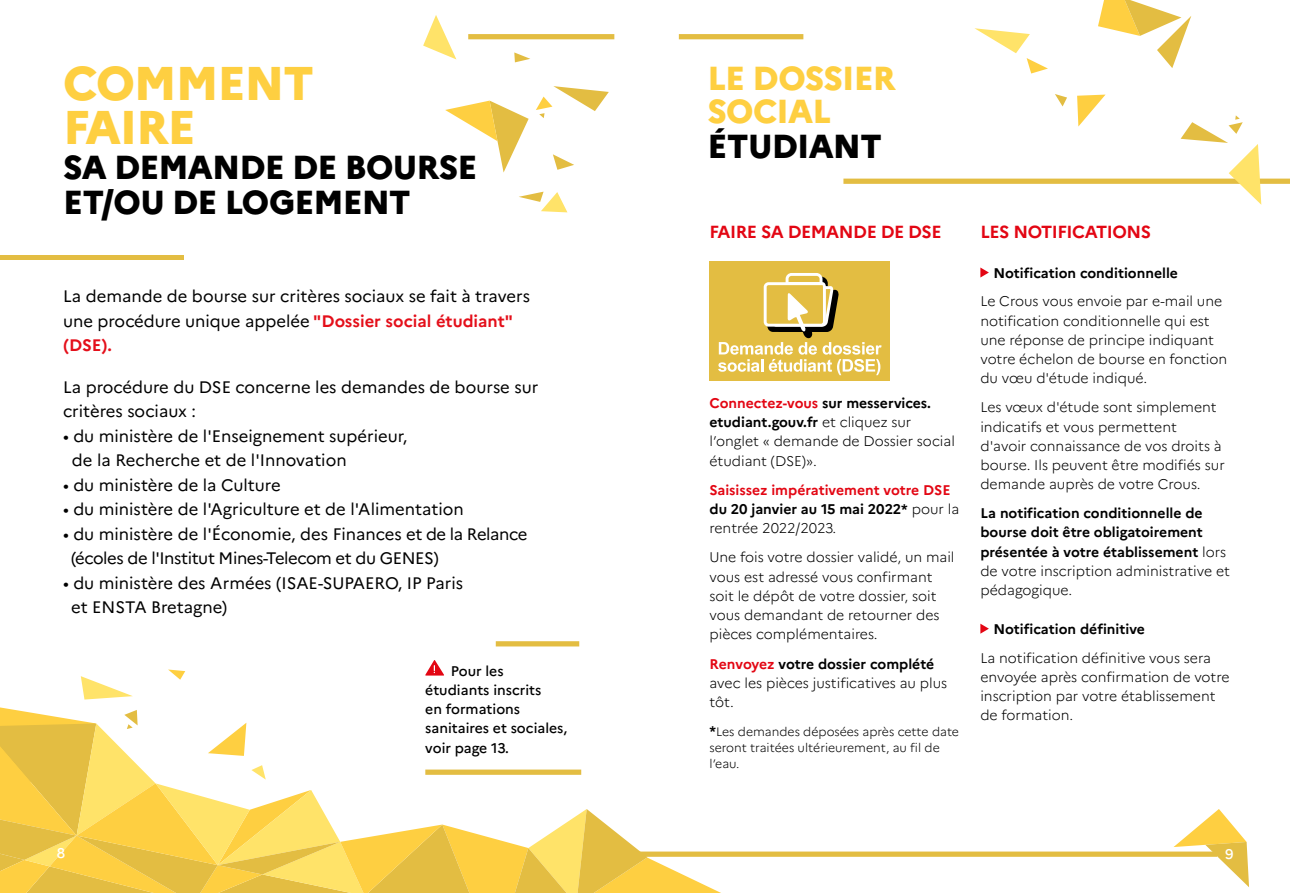
<style>
.page{position:relative;width:1290px;height:893px;background:#fff}
.page>*{position:absolute;margin:0;border:0;box-sizing:border-box;transform-origin:0 0}
.t1{font:800 47.25px/43.8px "Marianne";letter-spacing:-.025em;color:#fecf41}
.t2{font:800 33.25px/35px "Marianne";letter-spacing:-.025em;color:#000}
.t3{font:800 33.25px/33.2px "Marianne";letter-spacing:-.025em;color:#fecf41}
.t4{font:700 17.5px "Marianne";letter-spacing:-.025em;color:#e30613}
.t5{font:16.62px/24.5px "Marianne";color:#000}
.t6{font:16.62px/24.5px "Marianne";letter-spacing:-.025em;color:#000}
.t7{font:300 14px/19.2px "Marianne";color:#000}
.t8{font:700 14px/19.2px "Marianne";color:#000}
.t9{font:700 14px/19.2px "Marianne";color:#e30613}
.t10{font:500 14px/19.2px "Marianne";color:#000}
.t11{font:500 14px "Marianne";color:#fff}
.t12{font:300 12.25px/15.8px "Marianne";color:#000}
.s1{font-weight:700;color:#e40f1a}
.s2{font-weight:700;color:#e30613}
.s3{font-weight:700}
.s4{color:#000}
.s5{font-weight:300;color:#000}
.s6{font-weight:700;font-size:14px}
.s7{font-weight:300}
</style>
<div class="page">
<svg style="left:980px;top:267px;width:9px;height:11px"></svg>
<svg style="left:980px;top:624px;width:9px;height:10px"></svg>
<svg style="left:425px;top:660px;width:19px;height:16px"></svg>
<div style="left:468px;top:34px;width:146px;height:5px;background:#e3bd42"></div>
<div style="left:679px;top:34px;width:124px;height:5px;background:#e3bd42"></div>
<div style="left:843px;top:179px;width:447px;height:5px;background:#e3bd42"></div>
<div style="left:496px;top:641px;width:83px;height:5px;background:#e3bd42"></div>
<div style="left:633px;top:851px;width:584px;height:6px;background:#e3bd42"></div>
<svg style="left:1173px;top:809px;width:76px;height:78px"></svg>
<div style="left:0;top:255px;width:184px;height:5px;background:#e3bd42"></div>
<div style="left:709px;top:261px;width:180px;height:119px;background:#e3bd42"></div>
<svg style="left:718px;top:273px;width:164px;height:102px"></svg>
<svg style="left:168px;top:669px;width:17px;height:11px"></svg>
<svg style="left:81px;top:676px;width:52px;height:23px"></svg>
<svg style="left:0;top:707px;width:721px;height:186px"></svg>
<svg style="left:974px;top:28px;width:74px;height:46px"></svg>
<svg style="left:1098px;top:0;width:93px;height:68px"></svg>
<svg style="left:1055px;top:94px;width:12px;height:12px"></svg>
<svg style="left:1077px;top:95px;width:28px;height:32px"></svg>
<svg style="left:1180px;top:115px;width:81px;height:90px"></svg>
<svg style="left:514px;top:52px;width:16px;height:10px"></svg>
<svg style="left:423px;top:15px;width:33px;height:44px"></svg>
<svg style="left:519px;top:192px;width:48px;height:20px"></svg>
<svg style="left:553px;top:154px;width:21px;height:16px"></svg>
<svg style="left:445px;top:101px;width:84px;height:71px"></svg>
<svg style="left:536px;top:86px;width:73px;height:32px"></svg>
<h1 class="t1" style="left:63px;top:61px;width:252px">COMMENT<br>FAIRE</h1>
<h2 class="t2" style="left:63px;top:149px;width:416px">SA DEMANDE DE BOURSE<br>ET/OU DE LOGEMENT</h2>
<p class="t5" style="left:63px;top:284px;width:469px">La demande de bourse sur critères sociaux se fait à travers une procédure unique appelée <span class="s1">"Dossier social étudiant" (DSE).</span></p>
<p class="t5" style="left:63px;top:375px;width:477px">La procédure du DSE concerne les demandes de bourse sur critères sociaux :</p>
<p class="t5" style="left:72px;top:424px;width:337px;text-indent:-9px">• du ministère de l'Enseignement supérieur, de la Recherche et de l'Innovation</p>
<p class="t5" style="left:63px;top:473px;width:219px">• du ministère de la Culture</p>
<p class="t5" style="left:63px;top:497px;width:402px">• du ministère de l'Agriculture et de l'Alimentation</p>
<p class="t6" style="left:71px;top:522px;width:458px;text-indent:-8px">• du ministère de l'Économie, des Finances et de la Relance (écoles de l'Institut Mines-Telecom et du GENES)</p>
<p class="t5" style="left:71px;top:571px;width:393px;text-indent:-8px">• du ministère des Armées (ISAE-SUPAERO, IP Paris et ENSTA Bretagne)</p>
<p class="t10" style="left:425px;top:661px;width:143px;text-indent:26px">Pour les étudiants inscrits<br>en formations sanitaires et sociales, voir page 13.</p>
<h2 class="t3" style="left:707px;top:61px;width:190px">LE DOSSIER<br>SOCIAL</h2>
<h2 class="t2" style="left:707px;top:129px;width:176px">ÉTUDIANT</h2>
<p class="t4" style="left:709px;top:221px;width:234px">FAIRE SA DEMANDE DE DSE</p>
<p class="t7" style="left:709px;top:393px;width:247px"><span class="s2">Connectez-vous</span> <span class="s3">sur messervices. etudiant.gouv.fr</span> et cliquez sur l’onglet « demande de Dossier social étudiant (DSE)».</p>
<p class="t9" style="left:709px;top:480px;width:251px">Saisissez impérativement votre DSE <span class="s4">du 20 janvier au 15 mai 2022*</span> <span class="s5">pour la rentrée 2022/2023.</span></p>
<p class="t7" style="left:709px;top:548px;width:247px">Une fois votre dossier validé, un mail vous est adressé vous confirmant soit le dépôt de votre dossier, soit vous demandant de retourner des pièces complémentaires.</p>
<p class="t7" style="left:709px;top:654px;width:239px"><span class="s2">Renvoyez</span> <span class="s3">votre dossier complété </span>avec les pièces justificatives au plus tôt.</p>
<p class="t12" style="left:709px;top:724px;width:251px"><span class="s6">*</span>Les demandes déposées après cette date seront traitées ultérieurement, au fil de l’eau.</p>
<p class="t4" style="left:980px;top:221px;width:172px">LES NOTIFICATIONS</p>
<p class="t8" style="left:993px;top:263px;width:186px">Notification conditionnelle</p>
<p class="t7" style="left:980px;top:292px;width:248px">Le Crous vous envoie par e-mail une notification conditionnelle qui est une réponse de principe indiquant votre échelon de bourse en fonction du vœu d'étude indiqué.</p>
<p class="t7" style="left:980px;top:398px;width:246px">Les vœux d'étude sont simplement indicatifs et vous permettent d'avoir connaissance de vos droits à bourse. Ils peuvent être modifiés sur demande auprès de votre Crous.</p>
<p class="t8" style="left:980px;top:504px;width:251px">La notification conditionnelle de bourse doit être obligatoirement présentée à votre établissement <span class="s7">lors de votre inscription administrative et pédagogique.</span></p>
<p class="t8" style="left:993px;top:619px;width:153px">Notification définitive</p>
<p class="t7" style="left:980px;top:648px;width:251px">La notification définitive vous sera envoyée après confirmation de votre inscription par votre établissement de formation.</p>
<p class="t11" style="left:57px;top:845px;width:10px">8<sup>8</sup></p>
<p class="t11" style="left:1225px;top:846px;width:10px">9</p>
</div>
